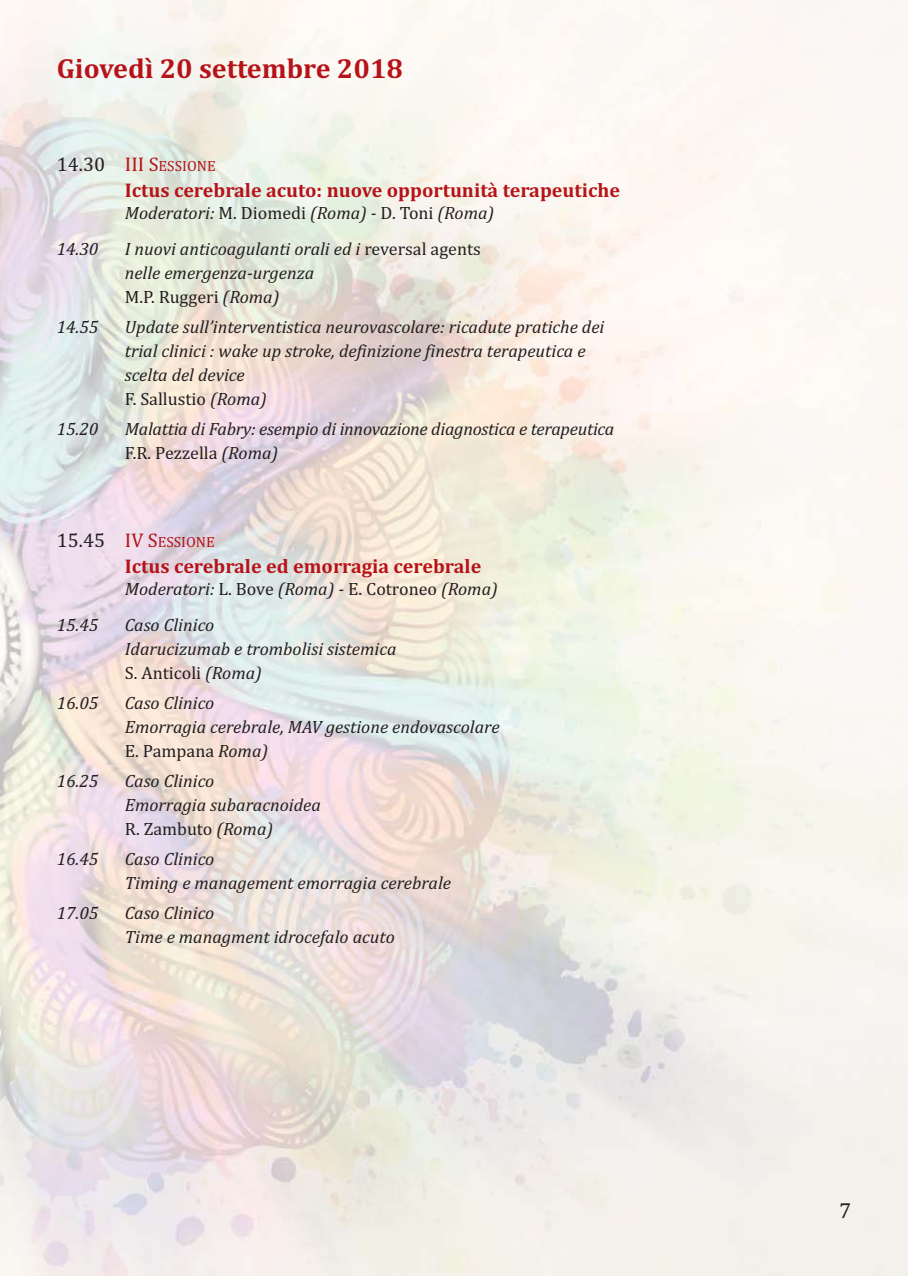
<style>
.page{position:relative;width:908px;height:1276px;background:#fff}
.page>*{position:absolute;margin:0;border:0;box-sizing:border-box;transform-origin:0 0}
.t1{font:700 28px "Cambria";color:#b61218}
.t2{font:22px "Cambria";color:#231f20}
.t3{font:700 20px "Cambria";color:#b61218}
.t4{font:italic 18px/24px "Cambria";color:#231f20}
.t5{font:15px "Cambria";color:#b61218}
.s1{font-size:20px;color:#231f20}
.s2{font-size:20px}
.s3{font-style:normal}
</style>
<div class="page">
<img style="left:0;top:0;width:907px;height:1276px">
<h1 class="t1" style="left:57px;top:59px;width:348px">Giovedì 20 settembre 2018</h1>
<p class="t5" style="left:57px;top:160px;width:160px"><span class="s1">14.30</span> <span class="s2">III S</span>ESSIONE</p>
<p class="t3" style="left:125px;top:182px;width:496px">Ictus cerebrale acuto: nuove opportunità terapeutiche</p>
<p class="t4" style="left:125px;top:202px;width:371px">Moderatori: <span class="s3">M. Diomedi</span> (Roma) - <span class="s3">D. Toni</span> (Roma)</p>
<p class="t4" style="left:57px;top:238px;width:43px">14.30</p>
<p class="t4" style="left:125px;top:238px;width:357px">I nuovi anticoagulanti orali ed i <span class="s3">reversal agents </span>nelle emergenza-urgenza<br><span class="s3">M.P. Ruggeri</span> (Roma)</p>
<p class="t4" style="left:57px;top:316px;width:43px">14.55</p>
<p class="t4" style="left:125px;top:316px;width:481px">Update sull’interventistica neurovascolare: ricadute pratiche dei trial clinici : wake up stroke, definizione finestra terapeutica e scelta del device<br><span class="s3">F. Sallustio</span> (Roma)</p>
<p class="t4" style="left:57px;top:418px;width:43px">15.20</p>
<p class="t4" style="left:125px;top:418px;width:491px">Malattia di Fabry: esempio di innovazione diagnostica e terapeutica<br><span class="s3">F.R. Pezzella</span> (Roma)</p>
<p class="t5" style="left:57px;top:536px;width:159px"><span class="s1">15.45</span> <span class="s2">IV S</span>ESSIONE</p>
<p class="t3" style="left:125px;top:558px;width:358px">Ictus cerebrale ed emorragia cerebrale</p>
<p class="t4" style="left:125px;top:578px;width:374px">Moderatori: <span class="s3">L. Bove</span> (Roma) - <span class="s3">E. Cotroneo</span> (Roma)</p>
<p class="t4" style="left:57px;top:614px;width:43px">15.45</p>
<p class="t4" style="left:125px;top:614px;width:273px">Caso Clinico<br>Idarucizumab e trombolisi sistemica<br><span class="s3">S. Anticoli</span> (Roma)</p>
<p class="t4" style="left:57px;top:692px;width:43px">16.05</p>
<p class="t4" style="left:125px;top:692px;width:376px">Caso Clinico<br>Emorragia cerebrale, MAV gestione endovascolare<br><span class="s3">E. Pampana</span> Roma)</p>
<p class="t4" style="left:57px;top:770px;width:43px">16.25</p>
<p class="t4" style="left:125px;top:770px;width:197px">Caso Clinico<br>Emorragia subaracnoidea<br><span class="s3">R. Zambuto</span> (Roma)</p>
<p class="t4" style="left:57px;top:848px;width:43px">16.45</p>
<p class="t4" style="left:125px;top:848px;width:327px">Caso Clinico<br>Timing e management emorragia cerebrale</p>
<p class="t4" style="left:57px;top:902px;width:43px">17.05</p>
<p class="t4" style="left:125px;top:902px;width:271px">Caso Clinico<br>Time e managment idrocefalo acuto</p>
<p class="t2" style="left:838px;top:1202px;width:14px">7</p>
</div>
